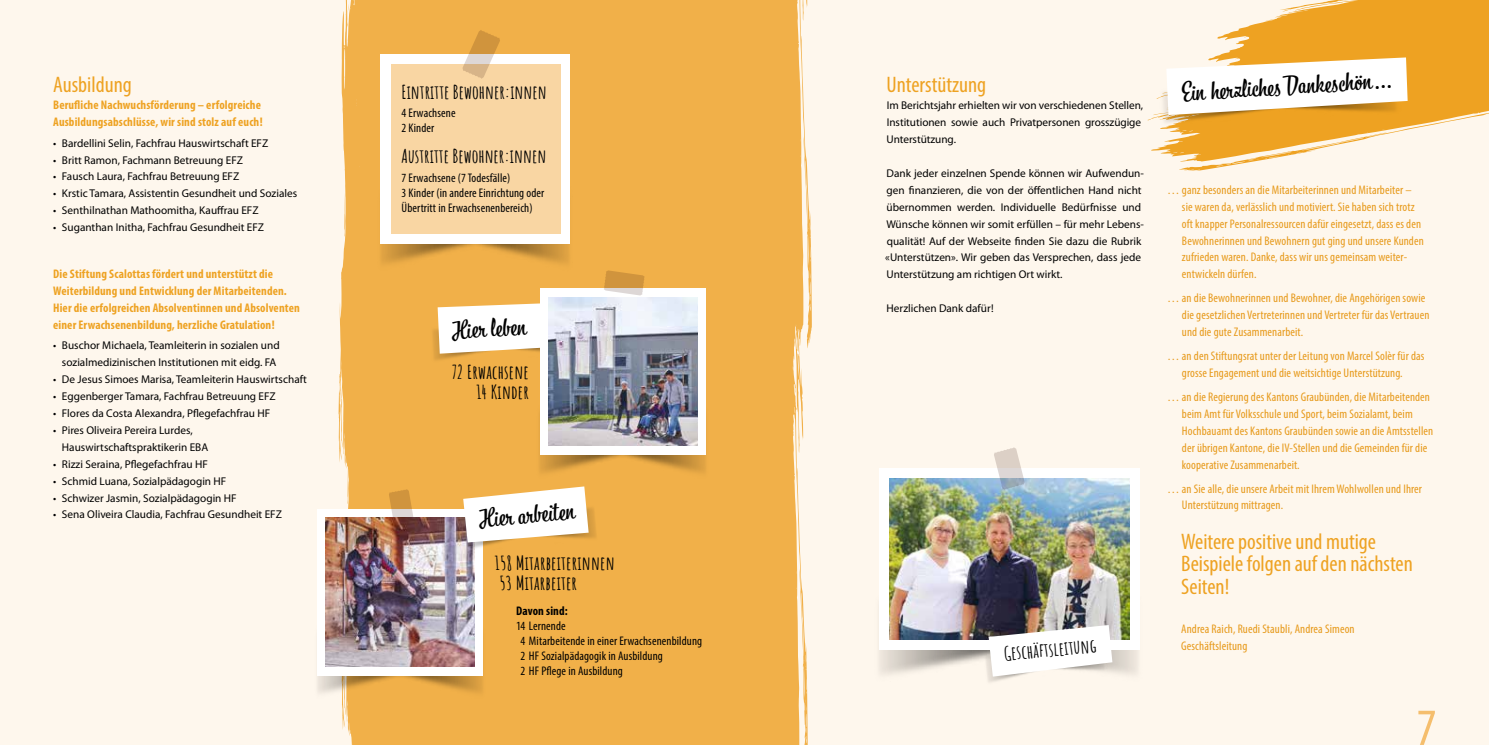
<style>
.page{position:relative;width:1489px;height:745px;background:#fff}
.page>*{position:absolute;margin:0;border:0;box-sizing:border-box;transform-origin:0 0}
.t1{font:condensed 52.5px "Myriad Pro";color:#f5be6d}
.t2{font:24.75px "Bistro Script";color:#000}
.t3{font:condensed 22.5px/22.5px "Myriad Pro";color:#eea222}
.t4{font:700 18.75px/20px "Amatic SC";letter-spacing:.01em;color:#000}
.t5{font:condensed 12.5px/16.9px "Myriad Pro";letter-spacing:.01em;color:#e79a1b}
.t6{font:700 condensed 12.5px/16.9px "Myriad Pro";letter-spacing:.01em;color:#eea222}
.t7{font:condensed 12.5px/15px "Myriad Pro";letter-spacing:.01em;color:#000}
.t8{font:700 condensed 12.5px "Myriad Pro";letter-spacing:.01em;color:#000}
.t9{font:11.25px/16.9px "Myriad Pro";color:#000}
</style>
<div class="page">
<div style="left:0;top:0;width:1488px;height:744px;background:#fef7ed"></div>
<div style="left:363px;top:0;width:424px;height:744px;background:#f1b049"></div>
<svg style="left:787px;top:372px;width:20px;height:372px"></svg>
<svg style="left:787px;top:0;width:24px;height:372px;fill:#f1b049"></svg>
<svg style="left:342px;top:700px;width:21px;height:44px"></svg>
<svg style="left:338px;top:0;width:25px;height:508px;fill:#f1b049"></svg>
<img style="left:879px;top:591px;width:261px;height:84px">
<div style="left:879px;top:468px;width:260px;height:181px;background:#fff"></div>
<img style="left:889px;top:478px;width:240px;height:161px">
<svg style="left:993px;top:447px;width:31px;height:42px"></svg>
<img style="left:380px;top:185px;width:190px;height:79px">
<div style="left:380px;top:54px;width:189px;height:189px;background:#fff"></div>
<img style="left:983px;top:639px;width:34px;height:43px">
<svg style="left:988px;top:624px;width:124px;height:52px"></svg>
<div style="left:391px;top:64px;width:169px;height:170px;background:#f9d6a3"></div>
<img style="left:433px;top:329px;width:43px;height:31px">
<svg style="left:437px;top:303px;width:103px;height:50px;background:#fcf5eb"></svg>
<img style="left:539px;top:415px;width:167px;height:58px">
<div style="left:540px;top:288px;width:166px;height:166px;background:#fff"></div>
<img style="left:317px;top:674px;width:166px;height:26px">
<div style="left:317px;top:508px;width:166px;height:166px;background:#fff"></div>
<svg style="left:604px;top:270px;width:40px;height:25px"></svg>
<svg style="left:389px;top:489px;width:26px;height:28px"></svg>
<img style="left:549px;top:297px;width:148px;height:148px">
<img style="left:326px;top:517px;width:148px;height:148px">
<svg style="left:1147px;top:114px;width:170px;height:57px"></svg>
<svg style="left:1156px;top:0;width:332px;height:149px;fill:#eea222"></svg>
<img style="left:1158px;top:77px;width:243px;height:50px">
<svg style="left:1166px;top:57px;width:241px;height:58px;background:#f8ebd5"></svg>
<img style="left:463px;top:508px;width:133px;height:46px">
<svg style="left:463px;top:486px;width:125px;height:56px"></svg>
<svg style="left:462px;top:30px;width:38px;height:49px"></svg>
<h3 class="t3" style="left:53px;top:73px;width:80px">Ausbildung</h3>
<p class="t6" style="left:53px;top:96px;width:211px">Berufliche Nachwuchsförderung – erfolgreiche<br>Ausbildungsabschlüsse, wir sind stolz auf euch!</p>
<p class="t9" style="left:53px;top:135px;width:217px">• Bardellini Selin, Fachfrau Hauswirtschaft EFZ</p>
<p class="t9" style="left:53px;top:151px;width:191px">• Britt Ramon, Fachmann Betreuung EFZ</p>
<p class="t9" style="left:53px;top:168px;width:188px">• Fausch Laura, Fachfrau Betreuung EFZ</p>
<p class="t9" style="left:53px;top:185px;width:245px">• Krstic Tamara, Assistentin Gesundheit und Soziales</p>
<p class="t9" style="left:53px;top:202px;width:207px">• Senthilnathan Mathoomitha, Kauffrau EFZ</p>
<p class="t9" style="left:53px;top:219px;width:212px">• Suganthan Initha, Fachfrau Gesundheit EFZ</p>
<p class="t6" style="left:53px;top:265px;width:248px">Die Stiftung Scalottas fördert und unterstützt die Weiterbildung und Entwicklung der Mitarbeitenden.<br>Hier die erfolgreichen Absolventinnen und Absolventen einer Erwachsenenbildung, herzliche Gratulation!</p>
<p class="t9" style="left:53px;top:337px;width:228px;text-align:center">• Buschor Michaela, Teamleiterin in sozialen und sozialmedizinischen Institutionen mit eidg. FA</p>
<p class="t9" style="left:53px;top:371px;width:255px">• De Jesus Simoes Marisa, Teamleiterin Hauswirtschaft</p>
<p class="t9" style="left:53px;top:388px;width:224px">• Eggenberger Tamara, Fachfrau Betreuung EFZ</p>
<p class="t9" style="left:53px;top:405px;width:218px">• Flores da Costa Alexandra, Pflegefachfrau HF</p>
<p class="t9" style="left:62px;top:421px;width:148px;text-indent:-9px">• Pires Oliveira Pereira Lurdes,<br>Hauswirtschaftspraktikerin EBA</p>
<p class="t9" style="left:53px;top:455px;width:156px">• Rizzi Seraina, Pflegefachfrau HF</p>
<p class="t9" style="left:53px;top:472px;width:175px">• Schmid Luana, Sozialpädagogin HF</p>
<p class="t9" style="left:53px;top:489px;width:185px">• Schwizer Jasmin, Sozialpädagogin HF</p>
<p class="t9" style="left:53px;top:506px;width:230px">• Sena Oliveira Claudia, Fachfrau Gesundheit EFZ</p>
<h3 class="t4" style="left:401px;top:81px;width:147px">Eintritte Bewohner:innen</h3>
<p class="t7" style="left:401px;top:106px;width:56px">4 Erwachsene<br>2 Kinder</p>
<h3 class="t4" style="left:401px;top:145px;width:146px">Austritte Bewohner:innen</h3>
<p class="t7" style="left:401px;top:170px;width:144px">7 Erwachsene (7 Todesfälle)<br>3 Kinder (in andere Einrichtung oder<br>Übertritt in Erwachsenenbereich)</p>
<h2 class="t2" style="left:450px;top:315px;width:76px;rotate:-4deg">Hier leben</h2>
<h3 class="t4" style="left:452px;top:361px;width:79px;text-align:right">72 Erwachsene<br>14 Kinder</h3>
<h2 class="t2" style="left:477px;top:503px;width:97px;rotate:-5deg">Hier arbeiten</h2>
<h3 class="t4" style="left:495px;top:551px;width:121px">158 Mitarbeiterinnen<br>53 Mitarbeiter</h3>
<p class="t8" style="left:516px;top:602px;width:53px">Davon sind:</p>
<p class="t7" style="left:520px;top:617px;width:183px;text-indent:-4px">14 Lernende<br>4 Mitarbeitende in einer Erwachsenenbildung<br>2 HF Sozialpädagogik in Ausbildung<br>2 HF Pflege in Ausbildung</p>
<h3 class="t3" style="left:886px;top:73px;width:101px">Unterstützung</h3>
<p class="t9" style="left:886px;top:97px;width:258px">Im Berichtsjahr erhielten wir von verschiedenen Stellen,<br>Institutionen sowie auch Privatpersonen grosszügige<br>Unterstützung.</p>
<p class="t9" style="left:885px;top:165px;width:260px">Dank jeder einzelnen Spende können wir Aufwendun&shy;gen finanzieren, die von der öffentlichen Hand nicht übernommen werden. Individuelle Bedürfnisse und Wünsche können wir somit erfüllen – für mehr Lebens&shy;qualität! Auf der Webseite finden Sie dazu die Rubrik «Unterstützen». Wir geben das Versprechen, dass jede Unterstützung am richtigen Ort wirkt.</p>
<p class="t9" style="left:886px;top:300px;width:109px">Herzlichen Dank dafür!</p>
<h3 class="t4" style="left:1003px;top:642px;width:94px;rotate:-5deg">Geschäftsleitung</h3>
<h2 class="t2" style="left:1180px;top:78px;width:211px;rotate:-4deg">Ein he rzliche s Dankeschön...</h2>
<p class="t5" style="left:1181px;top:181px;width:243px;text-indent:-15px">… ganz besonders an die Mitarbeiterinnen und Mitarbeiter – - sie waren da, verlässlich und motiviert. Sie haben sich trotz oft knapper Personalressourcen dafür eingesetzt, dass es den Bewohnerinnen und Bewohnern gut ging und unsere Kunden zufrieden waren. Danke, dass wir uns gemeinsam weiter&shy;entwickeln dürfen.</p>
<p class="t5" style="left:1181px;top:289px;width:249px;text-indent:-15px">… an die Bewohnerinnen und Bewohner, die Angehörigen sowie die gesetzlichen Vertreterinnen und Vertreter für das Vertrauen und die gute Zusammenarbeit.</p>
<p class="t5" style="left:1166px;top:347px;width:259px;text-align:center">… an den Stiftungsrat unter der Leitung von Marcel Solèr für das grosse Engagement und die weitsichtige Unterstützung.</p>
<p class="t5" style="left:1181px;top:388px;width:253px;text-indent:-15px">… an die Regierung des Kantons Graubünden, die Mitarbeitenden beim Amt für Volksschule und Sport, beim Sozialamt, beim Hochbauamt des Kantons Graubünden sowie an die Amtsstellen der übrigen Kantone, die IV-Stellen und die Gemeinden für die kooperative Zusammenarbeit.</p>
<p class="t5" style="left:1181px;top:479px;width:242px;text-indent:-15px">… an Sie alle, die unsere Arbeit mit Ihrem Wohlwollen und Ihrer<br>Unterstützung mittragen.</p>
<h3 class="t3" style="left:1181px;top:529px;width:233px">Weitere positive und mutige<br>Beispiele folgen auf den nächsten<br>Seiten!</h3>
<p class="t5" style="left:1181px;top:620px;width:175px">Andrea Raich, Ruedi Staubli, Andrea Simeon<br>Geschäftsleitung</p>
<h1 class="t1" style="left:1416px;top:695px;width:22px">7</h1>
</div>
